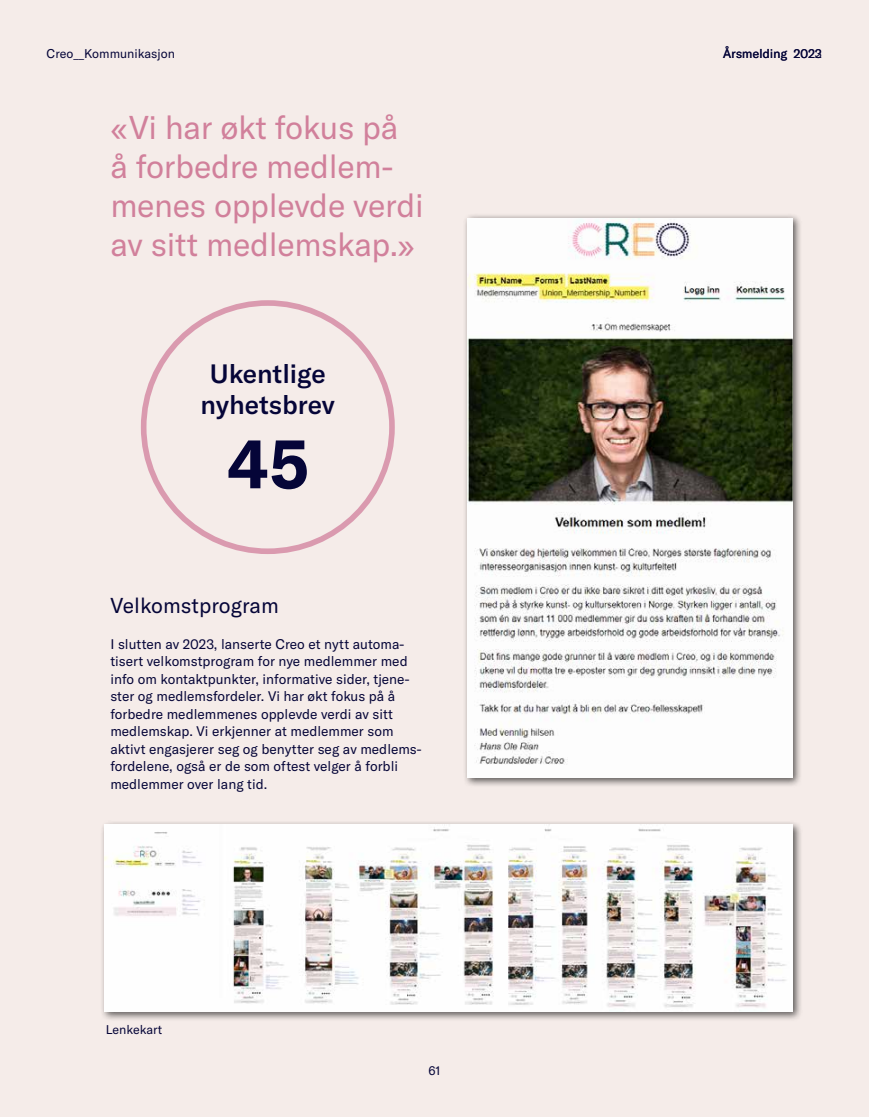
<style>
.page{position:relative;width:869px;height:1117px;background:#fff}
.page>*{position:absolute;margin:0;border:0;box-sizing:border-box;transform-origin:0 0}
.t1{font:700 68.75px "GT America Mono";color:#050538}
.Utdrag_brødtekst{font:32.5px/39px "GT America";letter-spacing:-.01em;color:#d1809b}
.Brødtekst1{font:500 26.25px/31.4px "GT America";color:#050538;text-align:center}
.Undertittel{font:21.25px "GT America";color:#050538}
.Brødtekst1-2{font:13.75px/17.5px "GT America";color:#050538}
.sidebeskrivelse{font:12.5px "GT America";color:#050538}
.Bildetekst{font:12.5px "GT America";color:#050538}
.s1{font-size:33.75px}
</style>
<div class="page">
<div style="left:0;top:0;width:868px;height:1116px;background:#f5ece9"></div>
<div style="left:462px;top:213px;width:340px;height:574px;background:#000;opacity:.63"></div>
<img style="left:467px;top:218px;width:325px;height:559px">
<div style="left:100px;top:819px;width:702px;height:202px;background:#000;opacity:.63"></div>
<img style="left:105px;top:824px;width:687px;height:187px">
<div style="left:141px;top:300px;width:253px;height:254px;border:6px solid #da9aaf;border-radius:50%"></div>
<p class="sidebeskrivelse" style="left:47px;top:46px;width:130px">Creo__Kommunikasjon</p>
<p class="Utdrag_brødtekst" style="left:110px;top:108px;width:315px"><span class="s1">«</span>Vi har økt fokus på å forbedre medlem&shy;menes opplevde verdi av sitt medlemskap.<span class="s1">»</span></p>
<p class="Brødtekst1" style="left:200px;top:357px;width:136px">Ukentlige nyhetsbrev</p>
<p class="t1" style="left:226px;top:423px;width:86px">45</p>
<p class="Undertittel" style="left:110px;top:593px;width:170px">Velkomstprogram</p>
<p class="Brødtekst1-2" style="left:110px;top:635px;width:313px">I slutten av 2023, lanserte Creo et nytt automa&shy;tisert velkomstprogram for nye medlemmer med info om kontaktpunkter, informative sider, tjene&shy;ster og medlemsfordeler. Vi har økt fokus på å forbedre medlemmenes opplevde verdi av sitt medlemskap. Vi erkjenner at medlemmer som aktivt engasjerer seg og benytter seg av medlems&shy;fordelene, også er de som oftest velger å forbli medlemmer over lang tid.</p>
<p class="Bildetekst" style="left:106px;top:1021px;width:58px">Lenkekart</p>
<p class="sidebeskrivelse" style="left:428px;top:1062px;width:14px">61</p>
<p class="sidebeskrivelse" style="left:722px;top:46px;width:100px">Årsmelding 2022</p>
<p class="sidebeskrivelse" style="left:814px;top:46px;width:9px">3</p>
</div>
